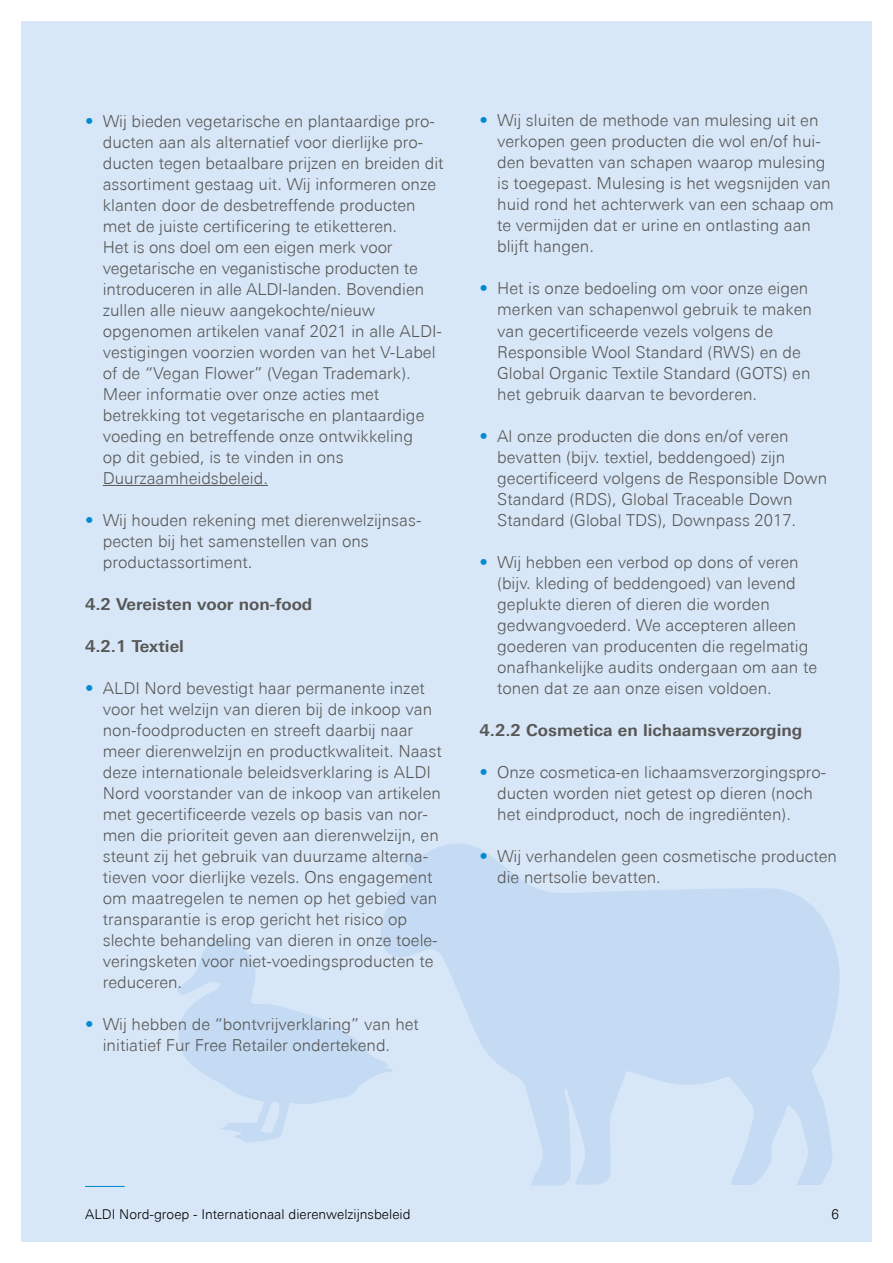
<style>
.page{position:relative;width:893px;height:1263px;background:#fff}
.page>*{position:absolute;margin:0;border:0;box-sizing:border-box;transform-origin:0 0}
.t1{font:300 16.5px/21px "Univers Next Pro";color:#575756}
.t2{font:700 16.5px "Univers Next Pro";color:#575756}
.t3{font:300 13.5px "Univers Next Pro";color:#000}
.s1{color:#008bcf}
</style>
<div class="page">
<div style="left:21px;top:21px;width:851px;height:1221px;background:#d8e7f7"></div>
<svg style="left:381px;top:843px;width:459px;height:343px;fill:#c4dbf3"></svg>
<hr style="left:85px;top:1186px;width:40px;height:1px;background:#008bcf">
<svg style="left:177px;top:933px;width:216px;height:210px"></svg>
<hr style="left:103px;top:485px;width:165px;height:1px;background:#575756">
<p class="t1" style="left:103px;top:111px;width:342px;text-indent:-18px"><span class="s1">•</span> Wij bieden vegetarische en plantaardige pro&shy;ducten aan als alternatief voor dierlijke pro&shy;ducten tegen betaalbare prijzen en breiden dit assortiment gestaag uit. Wij informeren onze klanten door de desbetreffende producten met de juiste certificering te etiketteren.<br>Het is ons doel om een eigen merk voor vegetarische en veganistische producten te introduceren in alle ALDI-landen. Bovendien zullen alle nieuw aangekochte/nieuw opgenomen artikelen vanaf 2021 in alle ALDI&shy;vestigingen voorzien worden van het V-Label of de “Vegan Flower” (Vegan Trademark).<br>Meer informatie over onze acties met betrekking tot vegetarische en plantaardige voeding en betreffende onze ontwikkeling<br>op dit gebied, is te vinden in ons Duurzaamheidsbeleid.</p>
<p class="t1" style="left:103px;top:510px;width:320px;text-indent:-18px"><span class="s1">•</span> Wij houden rekening met dierenwelzijnsas&shy;pecten bij het samenstellen van ons productassortiment.</p>
<p class="t2" style="left:85px;top:594px;width:229px">4.2 Vereisten voor non-food</p>
<p class="t2" style="left:85px;top:636px;width:100px">4.2.1 Textiel</p>
<p class="t1" style="left:103px;top:678px;width:340px;text-indent:-18px"><span class="s1">•</span> ALDI Nord bevestigt haar permanente inzet voor het welzijn van dieren bij de inkoop van non-foodproducten en streeft daarbij naar meer dierenwelzijn en productkwaliteit. Naast deze internationale beleidsverklaring is ALDI Nord voorstander van de inkoop van artikelen met gecertificeerde vezels op basis van nor&shy;men die prioriteit geven aan dierenwelzijn, en steunt zij het gebruik van duurzame alterna&shy;tieven voor dierlijke vezels. Ons engagement om maatregelen te nemen op het gebied van transparantie is erop gericht het risico op slechte behandeling van dieren in onze toele&shy;veringsketen voor niet-voedingsproducten te reduceren.</p>
<p class="t1" style="left:103px;top:1014px;width:318px;text-indent:-18px"><span class="s1">•</span> Wij hebben de “bontvrijverklaring” van het initiatief Fur Free Retailer ondertekend.</p>
<p class="t1" style="left:497px;top:110px;width:338px;text-indent:-18px"><span class="s1">•</span> Wij sluiten de methode van mulesing uit en verkopen geen producten die wol en/of hui&shy;den bevatten van schapen waarop mulesing is toegepast. Mulesing is het wegsnijden van huid rond het achterwerk van een schaap om te vermijden dat er urine en ontlasting aan blijft hangen.</p>
<p class="t1" style="left:497px;top:278px;width:316px;text-indent:-18px"><span class="s1">•</span> Het is onze bedoeling om voor onze eigen merken van schapenwol gebruik te maken van gecertificeerde vezels volgens de Responsible Wool Standard (RWS) en de Global Organic Textile Standard (GOTS) en het gebruik daarvan te bevorderen.</p>
<p class="t1" style="left:497px;top:425px;width:331px;text-indent:-18px"><span class="s1">•</span> Al onze producten die dons en/of veren bevatten (bijv. textiel, beddengoed) zijn gecertificeerd volgens de Responsible Down Standard (RDS), Global Traceable Down Standard (Global TDS), Downpass 2017.</p>
<p class="t1" style="left:497px;top:551px;width:321px;text-indent:-18px"><span class="s1">•</span> Wij hebben een verbod op dons of veren (bijv. kleding of beddengoed) van levend geplukte dieren of dieren die worden gedwangvoederd. We accepteren alleen goederen van producenten die regelmatig onafhankelijke audits ondergaan om aan te tonen dat ze aan onze eisen voldoen.</p>
<p class="t2" style="left:479px;top:720px;width:324px">4.2.2 Cosmetica en lichaamsverzorging</p>
<p class="t1" style="left:497px;top:761px;width:331px;text-indent:-18px"><span class="s1">•</span> Onze cosmetica-en lichaamsverzorgingspro&shy;ducten worden niet getest op dieren (noch het eindproduct, noch de ingrediënten).</p>
<p class="t1" style="left:497px;top:845px;width:341px;text-indent:-18px"><span class="s1">•</span> Wij verhandelen geen cosmetische producten die nertsolie bevatten.</p>
<p class="t3" style="left:85px;top:1206px;width:356px">International Buying Policy for Cotton | As of January 2020</p>
<p class="t3" style="left:85px;top:1206px;width:327px">ALDI Nord-groep - Internationaal dierenwelzijnsbeleid</p>
</div>
